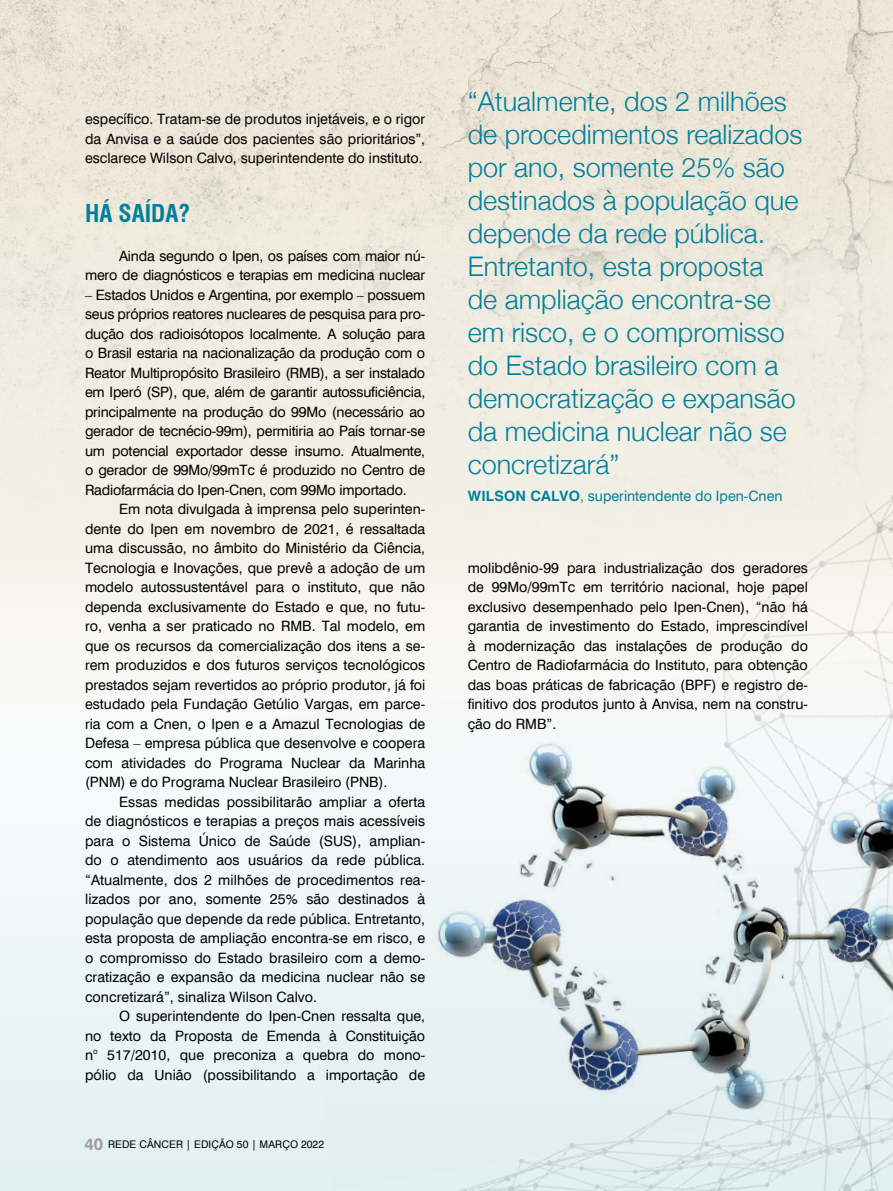
<style>
.page{position:relative;width:893px;height:1191px;background:#fff}
.page>*{position:absolute;margin:0;border:0;box-sizing:border-box;transform-origin:0 0}
.t1{font:300 27px/33px "Helvetica Neue";color:#00809a}
.t2{font:700 condensed 24px "Swiss 721 BT";color:#00809a}
.t3{font:14.25px/19.5px "Swiss 721 BT";color:#000;text-align:justify}
.t4{font:14.25px "Swiss 721 BT";color:#00809a}
.t5{font:10.5px "Swiss 721 BT";letter-spacing:.015em;color:#000}
.s1{font-weight:700;font-size:16.5px;color:#9d9d9c}
.s2{font-weight:700}
</style>
<div class="page">
<img style="left:0;top:0;width:893px;height:138px">
<div style="left:0;top:138px;width:893px;height:440px;background:#f0ebdf"></div>
<div style="left:0;top:621px;width:893px;height:570px;background:linear-gradient(to bottom,#fdfcf9,#e2f1f5)"></div>
<img style="left:102px;top:440px;width:763px;height:751px">
<img style="left:284px;top:655px;width:581px;height:536px">
<img style="left:865px;top:494px;width:28px;height:697px">
<p class="t3" style="left:85px;top:109px;width:342px">específico. Tratam-se de produtos injetáveis, e o rigor da Anvisa e a saúde dos pacientes são prioritários”, esclarece Wilson Calvo, superintendente do instituto.</p>
<h2 class="t2" style="left:85px;top:198px;width:107px">HÁ SAÍDA?</h2>
<p class="t3" style="left:85px;top:246px;width:342px;text-align:right">Ainda segundo o Ipen, os países com maior nú&shy;mero de diagnósticos e terapias em medicina nuclear</p>
<p class="t3" style="left:85px;top:285px;width:342px">– Estados Unidos e Argentina, por exemplo – possuem seus próprios reatores nucleares de pesquisa para pro&shy;dução dos radioisótopos localmente. A solução para o Brasil estaria na nacionalização da produção com o Reator Multipropósito Brasileiro (RMB), a ser instalado em Iperó (SP), que, além de garantir autossuficiência, principalmente na produção do 99Mo (necessário ao gerador de tecnécio-99m), permitiria ao País tornar-se um potencial exportador desse insumo. Atualmente, o gerador de 99Mo/99mTc é produzido no Centro de Radiofarmácia do Ipen-Cnen, com 99Mo importado.</p>
<p class="t3" style="left:85px;top:499px;width:342px;text-indent:34px">Em nota divulgada à imprensa pelo superinten&shy;dente do Ipen em novembro de 2021, é ressaltada uma discussão, no âmbito do Ministério da Ciência, Tecnologia e Inovações, que prevê a adoção de um modelo autossustentável para o instituto, que não dependa exclusivamente do Estado e que, no futu&shy;ro, venha a ser praticado no RMB. Tal modelo, em que os recursos da comercialização dos itens a se&shy;rem produzidos e dos futuros serviços tecnológicos prestados sejam revertidos ao próprio produtor, já foi estudado pela Fundação Getúlio Vargas, em parce&shy;ria com a Cnen, o Ipen e a Amazul Tecnologias de Defesa – empresa pública que desenvolve e coopera com atividades do Programa Nuclear da Marinha (PNM) e do Programa Nuclear Brasileiro (PNB).</p>
<p class="t3" style="left:85px;top:791px;width:342px;text-indent:34px">Essas medidas possibilitarão ampliar a oferta de diagnósticos e terapias a preços mais acessíveis para o Sistema Único de Saúde (SUS), amplian&shy;do o atendimento aos usuários da rede pública. “Atualmente, dos 2 milhões de procedimentos rea&shy;lizados por ano, somente 25% são destinados à população que depende da rede pública. Entretanto, esta proposta de ampliação encontra-se em risco, e o compromisso do Estado brasileiro com a demo&shy;cratização e expansão da medicina nuclear não se concretizará”, sinaliza Wilson Calvo.</p>
<p class="t3" style="left:85px;top:1006px;width:342px;text-indent:34px">O superintendente do Ipen-Cnen ressalta que, no texto da Proposta de Emenda à Constituição n° 517/2010, que preconiza a quebra do mono&shy;pólio da União (possibilitando a importação de</p>
<p class="t5" style="left:85px;top:1138px;width:241px"><span class="s1">40</span> REDE CÂNCER | EDIÇÃO 50 | MARÇO 2022</p>
<p class="t1" style="left:468px;top:83px;width:336px">“Atualmente, dos 2 milhões de procedimentos realizados por ano, somente 25% são destinados à população que depende da rede pública.<br>Entretanto, esta proposta<br>de ampliação encontra-se em risco, e o compromisso do Estado brasileiro com a democratização e expansão da medicina nuclear não se concretizará”</p>
<p class="t4" style="left:468px;top:487px;width:316px"><span class="s2">WILSON CALVO</span>, superintendente do Ipen-Cnen</p>
<p class="t3" style="left:468px;top:557px;width:342px">molibdênio-99 para industrialização dos geradores de 99Mo/99mTc em território nacional, hoje papel exclusivo desempenhado pelo Ipen-Cnen), “não há garantia de investimento do Estado, imprescindível à modernização das instalações de produção do Centro de Radiofarmácia do Instituto, para obtenção das boas práticas de fabricação (BPF) e registro de&shy;finitivo dos produtos junto à Anvisa, nem na constru&shy;ção do RMB”.</p>
</div>
